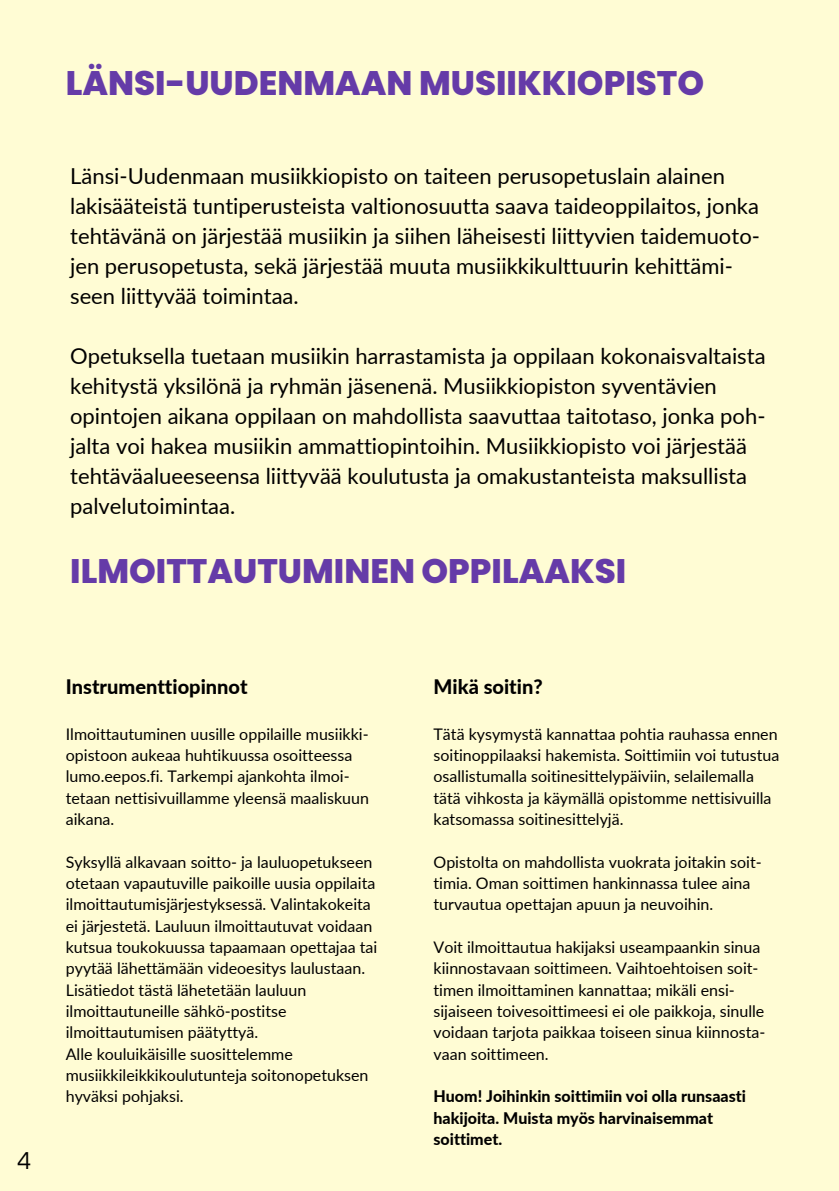
<style>
.page{position:relative;width:839px;height:1191px;background:#fff}
.page>*{position:absolute;margin:0;border:0;box-sizing:border-box;transform-origin:0 0}
.t1{font:800 34px "Poppins";color:#653ba8}
.t2{font:24px "TT Norms Pro";color:#000}
.t3{font:22px/30px "Lato";color:#000}
.t4{font:800 20px "Lato";color:#000}
.t5{font:16px/21.4px "Lato";color:#000}
.t6{font:800 16px/21.4px "Lato";color:#000}
</style>
<div class="page">
<div style="left:0;top:0;width:838px;height:1191px;background:#fffcd4"></div>
<h1 class="t1" style="left:66px;top:59px;width:640px">LÄNSI-UUDENMAAN MUSIIKKIOPISTO</h1>
<h3 class="t3" style="left:70px;top:160px;width:691px">Länsi-Uudenmaan musiikkiopisto on taiteen perusopetuslain alainen lakisääteistä tuntiperusteista valtionosuutta saava taideoppilaitos, jonka tehtävänä on järjestää musiikin ja siihen läheisesti liittyvien taidemuoto&shy;jen perusopetusta, sekä järjestää muuta musiikkikulttuurin kehittämi&shy;seen liittyvää toimintaa.</h3>
<h3 class="t3" style="left:70px;top:340px;width:697px">Opetuksella tuetaan musiikin harrastamista ja oppilaan kokonaisvaltaista kehitystä yksilönä ja ryhmän jäsenenä. Musiikkiopiston syventävien opintojen aikana oppilaan on mahdollista saavuttaa taitotaso, jonka poh&shy;jalta voi hakea musiikin ammattiopintoihin. Musiikkiopisto voi järjestää tehtäväalueeseensa liittyvää koulutusta ja omakustanteista maksullista palvelutoimintaa.</h3>
<h1 class="t1" style="left:70px;top:548px;width:557px">ILMOITTAUTUMINEN OPPILAAKSI</h1>
<h4 class="t2" style="left:17px;top:1146px;width:16px">4</h4>
<p class="t4" style="left:66px;top:675px;width:183px">Instrumenttiopinnot</p>
<h2 class="t5" style="left:66px;top:723px;width:305px">Ilmoittautuminen uusille oppilaille musiikki&shy;opistoon aukeaa huhtikuussa osoitteessa lumo.eepos.fi. Tarkempi ajankohta ilmoi&shy;tetaan nettisivuillamme yleensä maaliskuun aikana.</h2>
<p class="t5" style="left:66px;top:851px;width:313px">Syksyllä alkavaan soitto- ja lauluopetukseen otetaan vapautuville paikoille uusia oppilaita ilmoittautumisjärjestyksessä. Valintakokeita ei järjestetä. Lauluun ilmoittautuvat voidaan kutsua toukokuussa tapaamaan opettajaa tai pyytää lähettämään videoesitys laulustaan.<br>Lisätiedot tästä lähetetään lauluun ilmoittautuneille sähkö-postitse ilmoittautumisen päätyttyä.</p>
<p class="t5" style="left:66px;top:1043px;width:304px">Alle kouluikäisille suosittelemme musiikkileikkikoulutunteja soitonopetuksen hyväksi pohjaksi.</p>
<p class="t4" style="left:433px;top:675px;width:111px">Mikä soitin?</p>
<h2 class="t5" style="left:433px;top:723px;width:347px">Tätä kysymystä kannattaa pohtia rauhassa ennen soitinoppilaaksi hakemista. Soittimiin voi tutustua osallistumalla soitinesittelypäiviin, selailemalla tätä vihkosta ja käymällä opistomme nettisivuilla katsomassa soitinesittelyjä.</h2>
<p class="t5" style="left:433px;top:851px;width:330px">Opistolta on mahdollista vuokrata joitakin soit&shy;timia. Oman soittimen hankinnassa tulee aina turvautua opettajan apuun ja neuvoihin.</p>
<p class="t5" style="left:433px;top:936px;width:333px">Voit ilmoittautua hakijaksi useampaankin sinua kiinnostavaan soittimeen. Vaihtoehtoisen soit&shy;timen ilmoittaminen kannattaa; mikäli ensi&shy;sijaiseen toivesoittimeesi ei ole paikkoja, sinulle voidaan tarjota paikkaa toiseen sinua kiinnosta&shy;vaan soittimeen.</p>
<p class="t6" style="left:433px;top:1086px;width:314px">Huom! Joihinkin soittimiin voi olla runsaasti hakijoita. Muista myös harvinaisemmat soittimet.</p>
</div>
